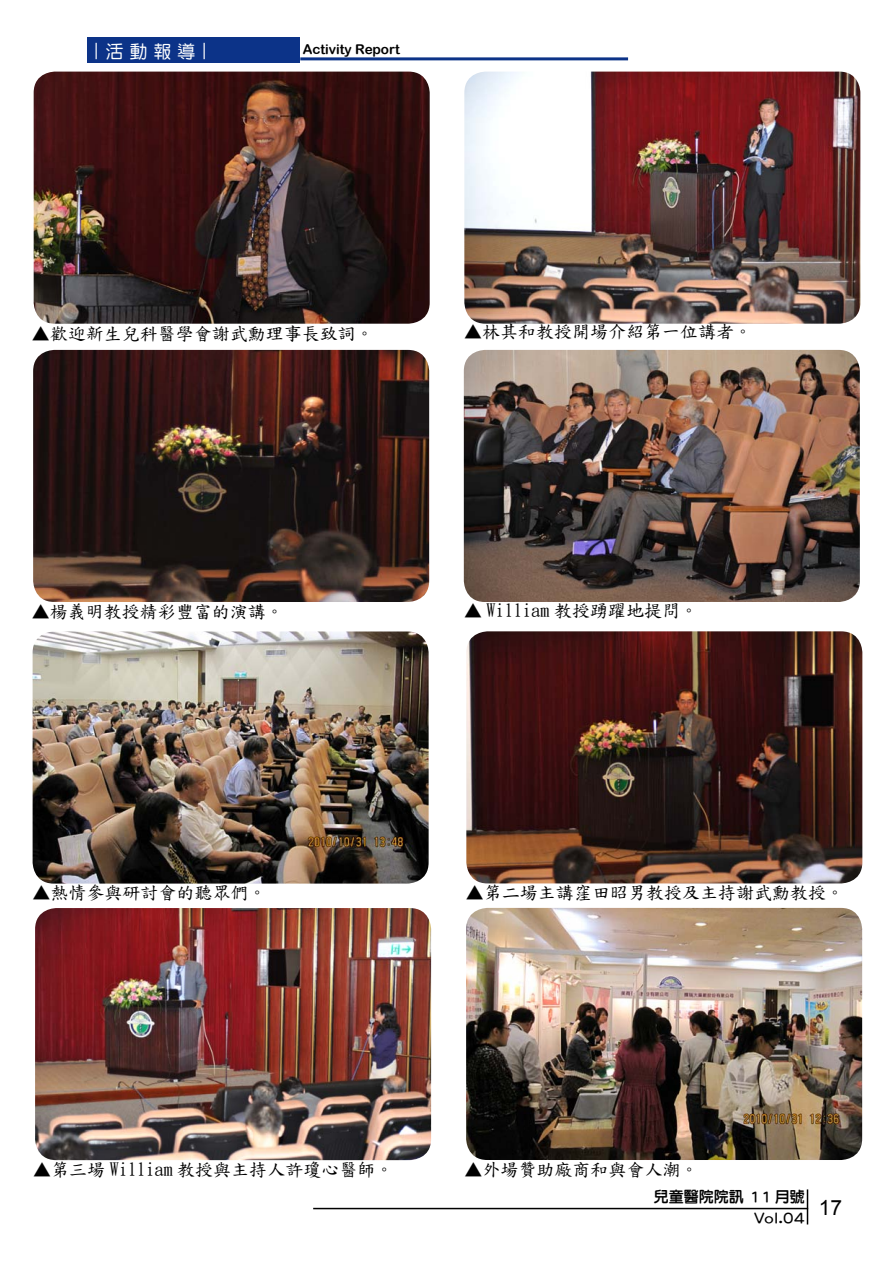
<style>
.page{position:relative;width:893px;height:1263px;background:#fff}
.page>*{position:absolute;margin:0;border:0;box-sizing:border-box;transform-origin:0 0}
.t1{font:21px "Arial";color:#000}
.t2{font:18px "DF Kai Shu SB Estd BF";color:#000}
.t3{font:18px "DF Yuan Std W5";color:#fff}
.t4{font:15px/21px "DF Li Yuan Std W7";color:#000;text-align:right}
.t5{font:13.5px "Arial Rounded MT Bold";color:#000}
</style>
<div class="page">
<img style="left:33px;top:631px;width:396px;height:252px">
<img style="left:466px;top:631px;width:396px;height:252px">
<img style="left:35px;top:908px;width:396px;height:252px">
<img style="left:466px;top:908px;width:396px;height:252px">
<img style="left:33px;top:350px;width:396px;height:252px">
<img style="left:464px;top:350px;width:396px;height:252px">
<img style="left:34px;top:72px;width:396px;height:252px">
<img style="left:464px;top:72px;width:396px;height:252px">
<div style="left:87px;top:38px;width:213px;height:25px;background:#0c3388"></div>
<hr style="left:300px;top:57px;width:328px;height:3px;background:#0c3388">
<hr style="left:807px;top:1189px;width:1px;height:35px;background:#000">
<hr style="left:313px;top:1208px;width:495px;height:1px;background:#000">
<p class="t3" style="left:87px;top:60px;width:19px;rotate:-90deg">—</p>
<p class="t3" style="left:105px;top:41px;width:91px">活 動 報 導</p>
<p class="t3" style="left:195px;top:60px;width:19px;rotate:-90deg">—</p>
<p class="t5" style="left:303px;top:41px;width:99px">Activity Report</p>
<p class="t2" style="left:32px;top:324px;width:343px">▲歡迎新生兒科醫學會謝武勳理事長致詞。</p>
<p class="t2" style="left:464px;top:323px;width:289px">▲林其和教授開場介紹第一位講者。</p>
<p class="t2" style="left:32px;top:603px;width:254px">▲楊義明教授精彩豐富的演講。</p>
<p class="t2" style="left:464px;top:601px;width:235px">▲ William 教授踴躍地提問。</p>
<p class="t2" style="left:33px;top:883px;width:235px">▲熱情參與研討會的聽眾們。</p>
<p class="t2" style="left:466px;top:883px;width:379px">▲第二場主講窪田昭男教授及主持謝武勳教授。</p>
<p class="t2" style="left:33px;top:1160px;width:362px">▲第三場 William 教授與主持人許瓊心醫師。</p>
<p class="t2" style="left:464px;top:1160px;width:235px">▲外場贊助廠商和與會人潮。</p>
<p class="t4" style="left:654px;top:1186px;width:153px">兒童醫院院訊 11 月號<br>Vol.04</p>
<p class="t1" style="left:819px;top:1194px;width:25px">17</p>
</div>
